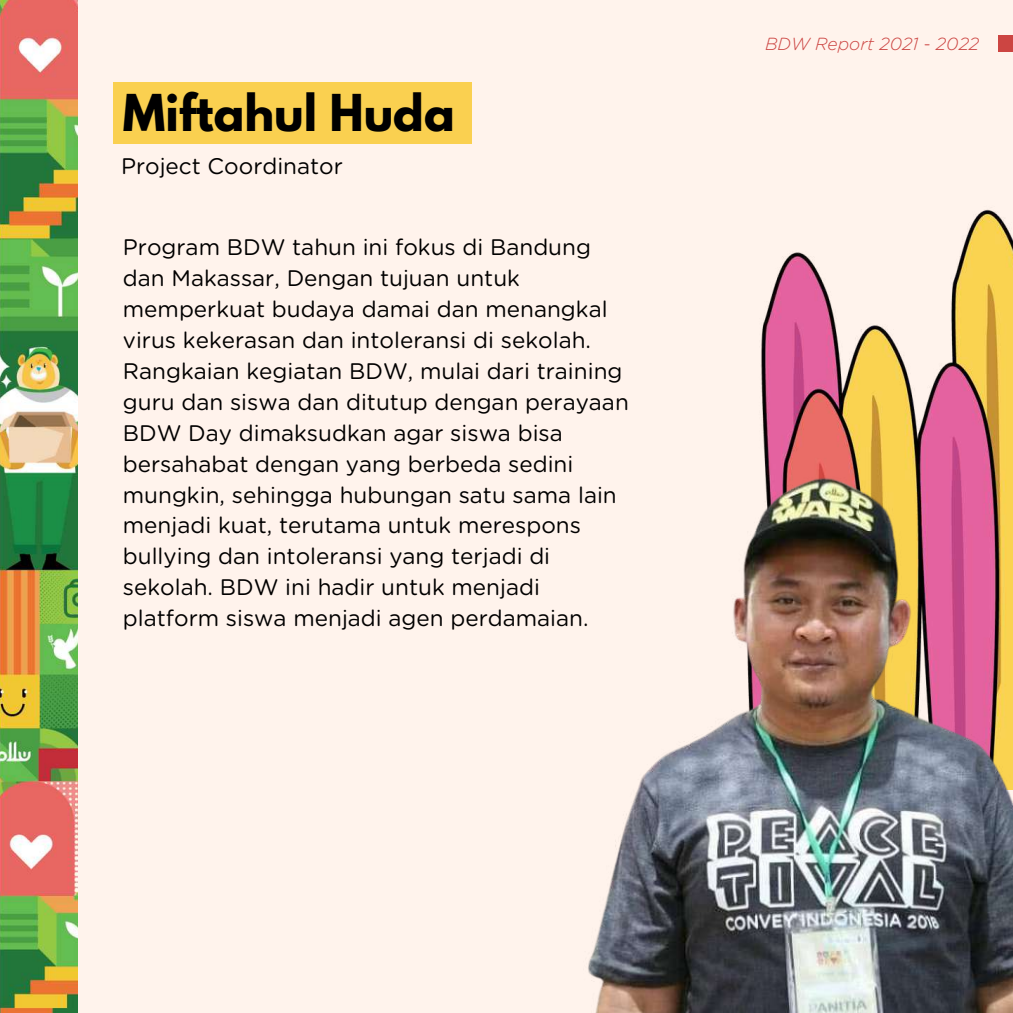
<style>
.page{position:relative;width:1013px;height:1013px;background:#fff}
.page>*{position:absolute;margin:0;border:0;box-sizing:border-box;transform-origin:0 0}
.t1{font:700 45px "League Spartan";color:#000}
.t2{font:22.5px/31px "Gotham Rounded";color:#000}
.t3{font:italic 300 17.5px "Gotham Rounded";color:#cc4542}
</style>
<div class="page">
<div style="left:0;top:0;width:1012px;height:1012px;background:#fff3ec"></div>
<img style="left:761px;top:209px;width:251px;height:252px">
<div style="left:113px;top:82px;width:358px;height:62px;background:#fad050"></div>
<img style="left:0;top:0;width:78px;height:1012px">
<img style="left:588px;top:461px;width:424px;height:551px">
<div style="left:998px;top:35px;width:14px;height:17px;background:#cc4542"></div>
<h1 class="t1" style="left:123px;top:90px;width:333px">Miftahul Huda</h1>
<p class="t2" style="left:121px;top:152px;width:223px">Project Coordinator</p>
<p class="t2" style="left:123px;top:233px;width:507px">Program BDW tahun ini fokus di Bandung dan Makassar, Dengan tujuan untuk memperkuat budaya damai dan menangkal virus kekerasan dan intoleransi di sekolah.<br>Rangkaian kegiatan BDW, mulai dari training guru dan siswa dan ditutup dengan perayaan BDW Day dimaksudkan agar siswa bisa bersahabat dengan yang berbeda sedini mungkin, sehingga hubungan satu sama lain menjadi kuat, terutama untuk merespons bullying dan intoleransi yang terjadi di sekolah. BDW ini hadir untuk menjadi platform siswa menjadi agen perdamaian.</p>
<p class="t3" style="left:765px;top:36px;width:216px">BDW Report 2021 - 2022</p>
</div>
